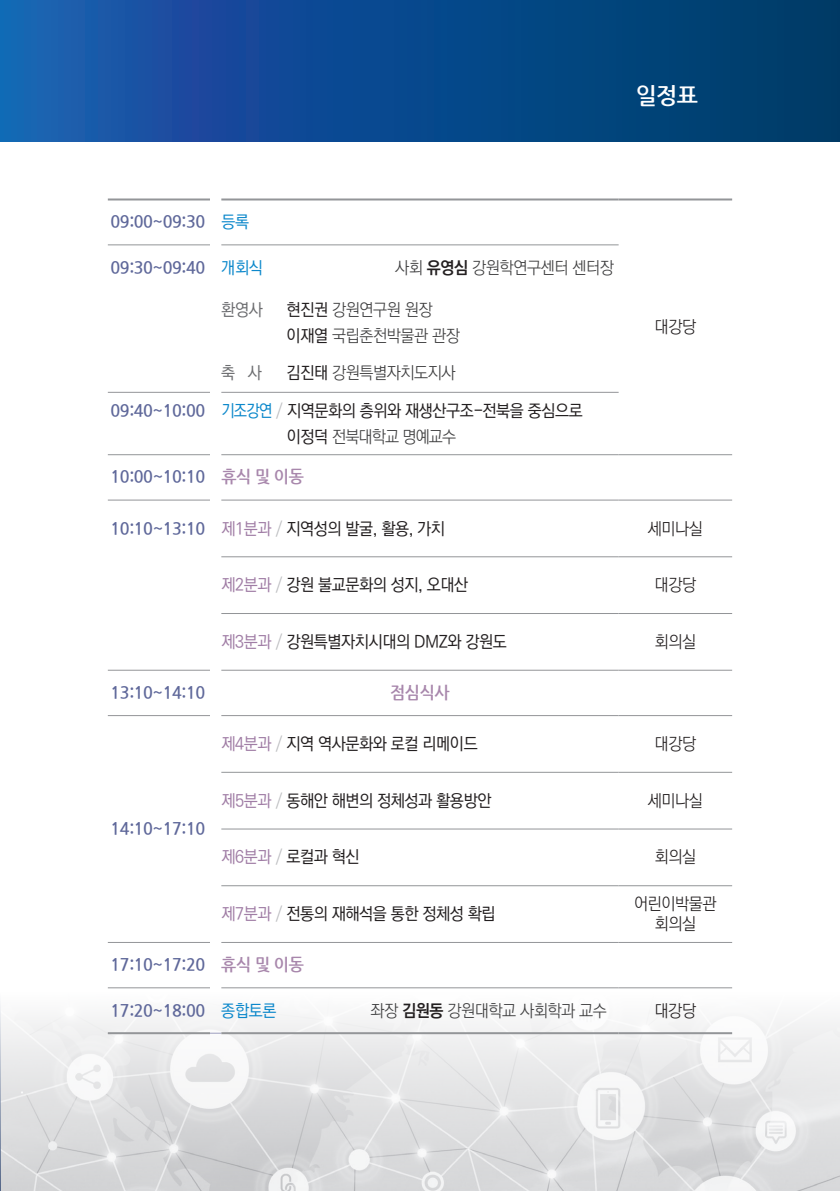
<style>
.page{position:relative;width:840px;height:1191px;background:#fff}
.page>*{position:absolute;margin:0;border:0;box-sizing:border-box;transform-origin:0 0}
.t1{font:700 23px "Nanum Gothic";color:#fff}
.t2{font:500 17px/26px "Ko Pub World Dotum";letter-spacing:-.025em;color:#231f20;scale:.95 1}
.t3{font:700 17px "Nanum Gothic";letter-spacing:-.025em;color:#5f689a;scale:.95 1}
.t4{font:300 17px/26px "Ko Pub World Dotum";letter-spacing:-.025em;color:#3e3e3f;scale:.95 1}
.t5{font:300 17px/20px "Ko Pub World Dotum";letter-spacing:-.025em;color:#231f20;text-align:center;scale:.95 1}
.t6{font:500 17px "Ko Pub World Dotum";color:#6c6d70;scale:.95 1}
.t7{font:700 17px "Nanum Gothic";color:#a887ac;scale:.95 1}
.s1{font-family:"Ko Pub World Dotum";font-weight:500;color:#0c88cb}
.s2{font-weight:700;color:#231f20}
.s3{font-weight:500;color:#231f20}
.s4{font-family:"Nanum Gothic";font-weight:700;color:#5f689a}
.s5{color:#0c88cb}
.s6{font-weight:300;color:#bcbdc0}
.s7{font-weight:300;color:#3e3e3f}
.s8{color:#a887ac}
.s9{color:#a07da5}
</style>
<div class="page">
<svg style="left:0;top:1003px;width:839px;height:188px"></svg>
<div style="left:0;top:0;width:839px;height:142px;background:linear-gradient(to right,#1d5ab2,#003a66)"></div>
<hr style="left:108px;top:198px;width:102px;height:2px;background:#939598">
<hr style="left:221px;top:198px;width:397px;height:2px;background:#939598">
<hr style="left:618px;top:198px;width:113px;height:2px;background:#939598">
<hr style="left:108px;top:244px;width:102px;height:1px;background:#939598">
<hr style="left:108px;top:392px;width:102px;height:1px;background:#939598">
<hr style="left:108px;top:454px;width:102px;height:1px;background:#939598">
<hr style="left:108px;top:500px;width:102px;height:1px;background:#939598">
<hr style="left:108px;top:670px;width:102px;height:1px;background:#939598">
<hr style="left:108px;top:715px;width:102px;height:1px;background:#939598">
<hr style="left:108px;top:942px;width:102px;height:1px;background:#939598">
<hr style="left:221px;top:244px;width:397px;height:1px;background:#939598">
<hr style="left:221px;top:392px;width:397px;height:1px;background:#939598">
<hr style="left:221px;top:454px;width:397px;height:1px;background:#939598">
<hr style="left:618px;top:454px;width:113px;height:1px;background:#939598">
<hr style="left:221px;top:500px;width:397px;height:1px;background:#939598">
<hr style="left:618px;top:500px;width:113px;height:1px;background:#939598">
<hr style="left:221px;top:556px;width:397px;height:1px;background:#939598">
<hr style="left:618px;top:556px;width:113px;height:1px;background:#939598">
<hr style="left:221px;top:613px;width:397px;height:1px;background:#939598">
<hr style="left:618px;top:613px;width:113px;height:1px;background:#939598">
<hr style="left:221px;top:670px;width:397px;height:1px;background:#939598">
<hr style="left:618px;top:670px;width:113px;height:1px;background:#939598">
<hr style="left:221px;top:715px;width:397px;height:1px;background:#939598">
<hr style="left:618px;top:715px;width:113px;height:1px;background:#939598">
<hr style="left:221px;top:772px;width:397px;height:1px;background:#939598">
<hr style="left:618px;top:772px;width:113px;height:1px;background:#939598">
<hr style="left:221px;top:828px;width:397px;height:1px;background:#939598">
<hr style="left:618px;top:828px;width:113px;height:1px;background:#939598">
<hr style="left:221px;top:885px;width:397px;height:1px;background:#939598">
<hr style="left:618px;top:885px;width:113px;height:1px;background:#939598">
<hr style="left:221px;top:942px;width:397px;height:1px;background:#939598">
<hr style="left:618px;top:942px;width:113px;height:1px;background:#939598">
<hr style="left:108px;top:1032px;width:102px;height:2px;background:#939598">
<hr style="left:221px;top:1032px;width:397px;height:2px;background:#939598">
<hr style="left:618px;top:1032px;width:113px;height:2px;background:#939598">
<hr style="left:108px;top:987px;width:102px;height:1px;background:#939598">
<hr style="left:221px;top:987px;width:397px;height:1px;background:#939598">
<hr style="left:618px;top:987px;width:113px;height:1px;background:#939598">
<p class="t3" style="left:110px;top:213px;width:147px">09:00~09:30 <span class="s1">등록</span></p>
<h1 class="t1" style="left:635px;top:85px;width:64px">일정표</h1>
<p class="t3" style="left:110px;top:259px;width:162px">09:30~09:40 <span class="s1">개회식</span></p>
<p class="t4" style="left:395px;top:255px;width:231px">사회 <span class="s2">유영심</span> 강원학연구센터 센터장</p>
<p class="t6" style="left:221px;top:297px;width:45px">환영사</p>
<p class="t4" style="left:286px;top:297px;width:184px"><span class="s3">현진권</span> 강원연구원 원장 <span class="s3">이재열</span> 국립춘천박물관 관장</p>
<p class="t6" style="left:221px;top:361px;width:44px">축 사</p>
<p class="t4" style="left:286px;top:360px;width:179px"><span class="s3">김진태</span> 강원특별자치도지사</p>
<p class="t2" style="left:286px;top:398px;width:313px;text-indent:-176px"><span class="s4">09:40~10:00</span> <span class="s5">기조강연</span> <span class="s6">/</span> 지역문화의 층위와 재생산구조-전북을 중심으로 이정덕 <span class="s7">전북대학교 명예교수</span></p>
<p class="t3" style="left:110px;top:469px;width:205px">10:00~10:10 <span class="s8">휴식 및 이동</span></p>
<p class="t2" style="left:110px;top:516px;width:353px"><span class="s4">10:10~13:10</span> <span class="s9">제1분과</span> <span class="s6">/</span> 지역성의 발굴, 활용, 가치</p>
<p class="t5" style="left:647px;top:519px;width:60px">세미나실</p>
<p class="t5" style="left:654px;top:317px;width:45px">대강당</p>
<p class="t2" style="left:221px;top:572px;width:261px"><span class="s9">제2분과</span> <span class="s6">/</span> 강원 불교문화의 성지, 오대산</p>
<p class="t5" style="left:654px;top:575px;width:45px">대강당</p>
<p class="t2" style="left:221px;top:629px;width:302px"><span class="s9">제3분과</span> <span class="s6">/</span> 강원특별자치시대의 DMZ와 강원도</p>
<p class="t5" style="left:654px;top:632px;width:45px">회의실</p>
<p class="t3" style="left:110px;top:684px;width:101px">13:10~14:10</p>
<p class="t7" style="left:390px;top:684px;width:64px">점심식사</p>
<p class="t2" style="left:221px;top:731px;width:271px"><span class="s9">제4분과</span> <span class="s6">/</span> 지역 역사문화와 로컬 리메이드</p>
<p class="t5" style="left:654px;top:734px;width:45px">대강당</p>
<p class="t3" style="left:110px;top:820px;width:101px">14:10~17:10</p>
<p class="t2" style="left:221px;top:788px;width:286px"><span class="s9">제5분과</span> <span class="s6">/</span> 동해안 해변의 정체성과 활용방안</p>
<p class="t5" style="left:647px;top:791px;width:60px">세미나실</p>
<p class="t2" style="left:221px;top:845px;width:147px"><span class="s9">제6분과</span> <span class="s6">/</span> 로컬과 혁신</p>
<p class="t5" style="left:654px;top:847px;width:45px">회의실</p>
<p class="t2" style="left:221px;top:901px;width:290px"><span class="s9">제7분과</span> <span class="s6">/</span> 전통의 재해석을 통한 정체성 확립</p>
<p class="t5" style="left:633px;top:894px;width:88px">어린이박물관 회의실</p>
<p class="t3" style="left:110px;top:956px;width:205px">17:10~17:20 <span class="s8">휴식 및 이동</span></p>
<p class="t3" style="left:110px;top:1001px;width:176px">17:20~18:00 <span class="s1">종합토론</span></p>
<p class="t4" style="left:370px;top:997px;width:250px">좌장 <span class="s2">김원동</span> 강원대학교 사회학과 교수</p>
<p class="t5" style="left:654px;top:1000px;width:45px">대강당</p>
</div>
